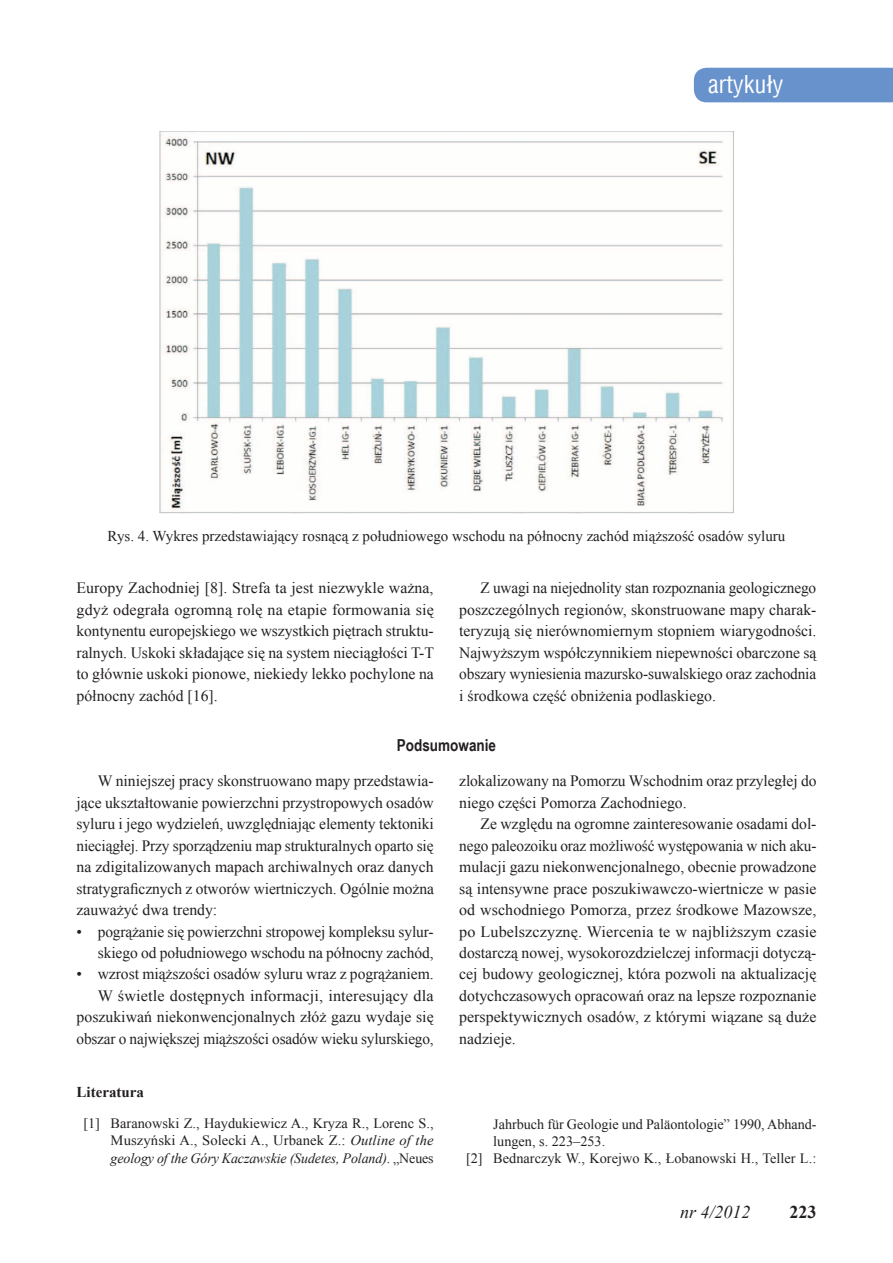
<style>
.page{position:relative;width:893px;height:1263px;background:#fff}
.page>*{position:absolute;margin:0;border:0;box-sizing:border-box;transform-origin:0 0}
.t1{font:24px "Switzerland Condensed";color:#fff}
.t2{font:italic 18px "Times New Roman";color:#231f20}
.t3{font:700 18px "Times New Roman";color:#231f20}
.t4{font:700 16.5px "Arial Narrow";color:#231f20}
.t5{font:15.75px/21.5px "Times New Roman";letter-spacing:-.005em;color:#231f20;text-align:justify}
.t6{font:15px "Times New Roman";color:#231f20}
.t7{font:700 15px "Times New Roman";color:#231f20}
.t8{font:14.25px/17.1px "Times New Roman";color:#231f20;text-align:justify}
.s1{font-style:italic}
</style>
<div class="page">
<div style="left:694px;top:68px;width:199px;height:34px;background:#6892cc"></div>
<img style="left:160px;top:132px;width:573px;height:381px">
<h1 class="t1" style="left:708px;top:70px;width:77px">artykuły</h1>
<p class="t6" style="left:108px;top:526px;width:679px">Rys. 4. Wykres przedstawiający rosnącą z południowego wschodu na północny zachód miąższość osadów syluru</p>
<p class="t5" style="left:77px;top:577px;width:359px">Europy Zachodniej [8]. Strefa ta jest niezwykle ważna, gdyż odegrała ogromną rolę na etapie formowania się kontynentu europejskiego we wszystkich piętrach struktu&shy;ralnych. Uskoki składające się na system nieciągłości T-T to głównie uskoki pionowe, niekiedy lekko pochylone na północny zachód [16].</p>
<p class="t5" style="left:459px;top:577px;width:359px;text-indent:21px">Z uwagi na niejednolity stan rozpoznania geologicznego poszczególnych regionów, skonstruowane mapy charak&shy;teryzują się nierównomiernym stopniem wiarygodności.<br>Najwyższym współczynnikiem niepewności obarczone są obszary wyniesienia mazursko-suwalskiego oraz zachodnia i środkowa część obniżenia podlaskiego.</p>
<p class="t4" style="left:397px;top:732px;width:101px">Podsumowanie</p>
<p class="t5" style="left:459px;top:770px;width:359px">zlokalizowany na Pomorzu Wschodnim oraz przyległej do niego części Pomorza Zachodniego.</p>
<p class="t5" style="left:459px;top:813px;width:359px;text-indent:21px">Ze względu na ogromne zainteresowanie osadami dol&shy;nego paleozoiku oraz możliwość występowania w nich aku&shy;mulacji gazu niekonwencjonalnego, obecnie prowadzone są intensywne prace poszukiwawczo-wiertnicze w pasie od wschodniego Pomorza, przez środkowe Mazowsze, po Lubelszczyznę. Wiercenia te w najbliższym czasie dostarczą nowej, wysokorozdzielczej informacji dotyczą&shy;cej budowy geologicznej, która pozwoli na aktualizację dotychczasowych opracowań oraz na lepsze rozpoznanie perspektywicznych osadów, z którymi wiązane są duże nadzieje.</p>
<p class="t5" style="left:77px;top:770px;width:359px;text-indent:21px">W niniejszej pracy skonstruowano mapy przedstawia&shy;jące ukształtowanie powierzchni przystropowych osadów syluru i jego wydzieleń, uwzględniając elementy tektoniki nieciągłej. Przy sporządzeniu map strukturalnych oparto się na zdigitalizowanych mapach archiwalnych oraz danych stratygraficznych z otworów wiertniczych. Ogólnie można zauważyć dwa trendy:</p>
<p class="t5" style="left:77px;top:920px;width:359px;text-align:right">• pogrążanie się powierzchni stropowej kompleksu sylur&shy;skiego od południowego wschodu na północny zachód,</p>
<p class="t5" style="left:77px;top:963px;width:359px;text-align:right">• wzrost miąższości osadów syluru wraz z pogrążaniem.<br>W świetle dostępnych informacji, interesujący dla poszukiwań niekonwencjonalnych złóż gazu wydaje się obszar o największej miąższości osadów wieku sylurskiego,</p>
<p class="t7" style="left:77px;top:1082px;width:69px">Literatura</p>
<p class="t8" style="left:111px;top:1115px;width:325px;text-indent:-27px">[1] Baranowski Z., Haydukiewicz A., Kryza R., Lorenc S., Muszyński A., Solecki A., Urbanek Z.: <span class="s1">Outline of the geology of the Góry Kaczawskie (Sudetes, Poland)</span>. „Neues</p>
<p class="t8" style="left:493px;top:1115px;width:325px">Jahrbuch für Geologie und Paläontologie” 1990, Abhand-</p>
<p class="t8" style="left:493px;top:1132px;width:114px">lungen, s. 223–253.</p>
<p class="t8" style="left:466px;top:1149px;width:352px">[2] Bednarczyk W., Korejwo K., Łobanowski H., Teller L.:</p>
<p class="t2" style="left:680px;top:1200px;width:72px">nr 4/2012</p>
<p class="t3" style="left:789px;top:1199px;width:28px">223</p>
</div>
